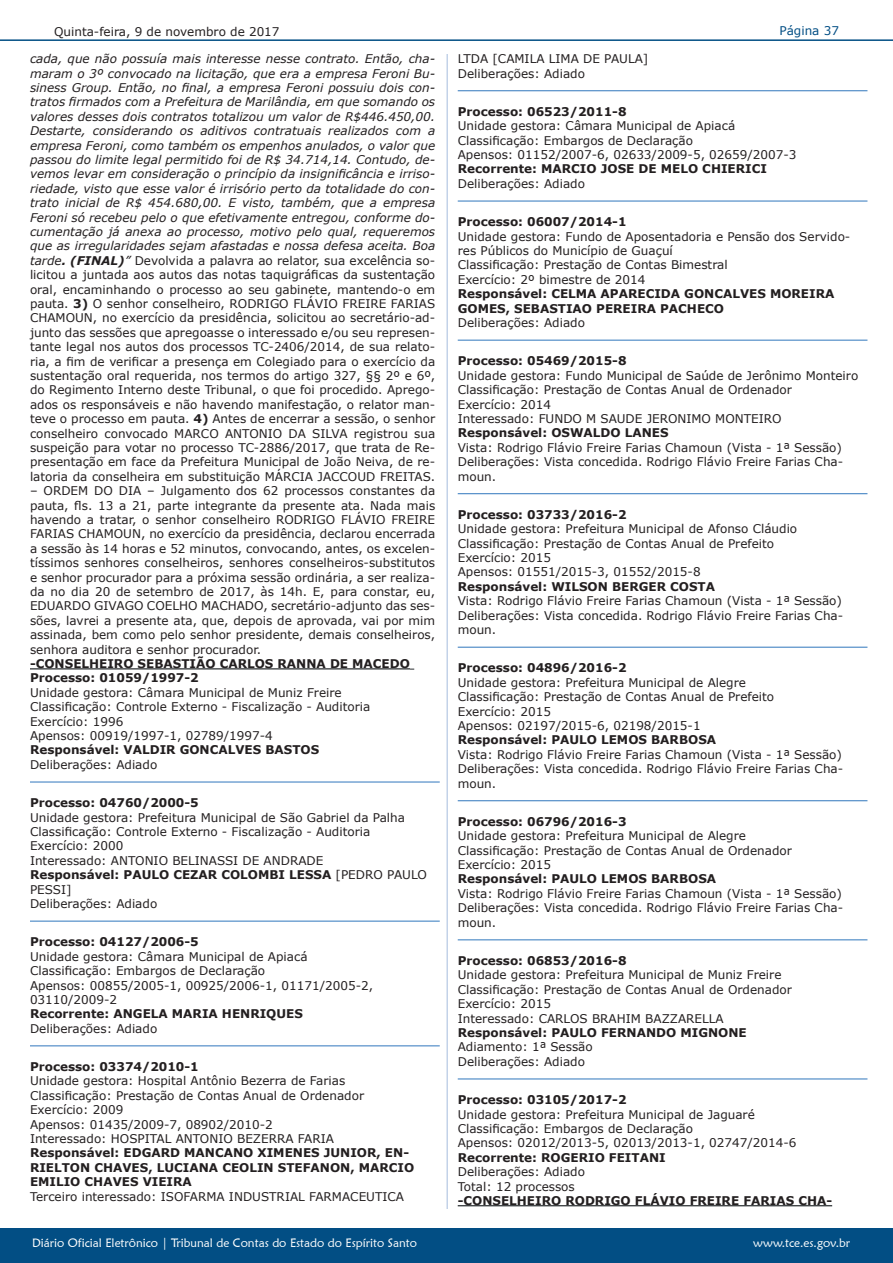
<style>
.page{position:relative;width:893px;height:1263px;background:#fff}
.page>*{position:absolute;margin:0;border:0;box-sizing:border-box;transform-origin:0 0}
.t1{font:12px/14.4px "Verdana";color:#231f20}
.t2{font:700 12px/14.4px "Verdana";color:#231f20}
.t3{font:12px "Maiandra GD";color:#fff}
.t4{font:12px "Verdana";color:#024e84}
.s1{font-style:italic}
.s2{font-weight:700;font-style:italic}
.s3{font-weight:700}
</style>
<div class="page">
<div style="left:0;top:1229px;width:893px;height:34px;background:#024e84"></div>
<hr style="left:0;top:39px;width:893px;height:2px;background:#024e84">
<hr style="left:446px;top:54px;width:2px;height:1155px;background:#c3d2e8">
<hr style="left:30px;top:668px;width:380px;height:1px;background:#292d2f">
<hr style="left:30px;top:781px;width:410px;height:1px;background:#4786c4">
<hr style="left:30px;top:920px;width:410px;height:2px;background:#4786c4">
<hr style="left:30px;top:1045px;width:410px;height:1px;background:#4786c4">
<hr style="left:458px;top:1205px;width:374px;height:1px;background:#292d2f">
<hr style="left:458px;top:90px;width:409px;height:1px;background:#4786c4">
<hr style="left:458px;top:200px;width:409px;height:2px;background:#4786c4">
<hr style="left:458px;top:340px;width:409px;height:1px;background:#4786c4">
<hr style="left:458px;top:493px;width:409px;height:1px;background:#4786c4">
<hr style="left:458px;top:647px;width:409px;height:1px;background:#4786c4">
<hr style="left:458px;top:800px;width:409px;height:1px;background:#4786c4">
<hr style="left:458px;top:939px;width:409px;height:1px;background:#4786c4">
<hr style="left:458px;top:1078px;width:409px;height:1px;background:#4786c4">
<p class="t1" style="left:54px;top:24px;width:227px">Quinta-feira, 9 de novembro de 2017</p>
<p class="t1" style="left:30px;top:51px;width:407px;text-align:justify"><span class="s1">cada, que não possuía mais interesse nesse contrato. Então, cha&shy;maram o 3º convocado na licitação, que era a empresa Feroni Bu&shy;siness Group. Então, no final, a empresa Feroni possuiu dois con&shy;tratos firmados com a Prefeitura de Marilândia, em que somando os valores desses dois contratos totalizou um valor de R$446.450,00.<br>Destarte, considerando os aditivos contratuais realizados com a empresa Feroni, como também os empenhos anulados, o valor que passou do limite legal permitido foi de R$ 34.714,14. Contudo, de&shy;vemos levar em consideração o princípio da insignificância e irriso&shy;riedade, visto que esse valor é irrisório perto da totalidade do con&shy;trato inicial de R$ 454.680,00. E visto, também, que a empresa Feroni só recebeu pelo o que efetivamente entregou, conforme do&shy;cumentação já anexa ao processo, motivo pelo qual, requeremos que as irregularidades sejam afastadas e nossa defesa aceita. Boa tarde</span><span class="s2">. (FINAL)</span><span class="s1">”</span> Devolvida a palavra ao relator, sua excelência so&shy;licitou a juntada aos autos das notas taquigráficas da sustentação oral, encaminhando o processo ao seu gabinete, mantendo-o em pauta. <span class="s3">3)</span> O senhor conselheiro, RODRIGO FLÁVIO FREIRE FARIAS CHAMOUN, no exercício da presidência, solicitou ao secretário-ad&shy;junto das sessões que apregoasse o interessado e/ou seu represen&shy;tante legal nos autos dos processos TC-2406/2014, de sua relato&shy;ria, a fim de verificar a presença em Colegiado para o exercício da sustentação oral requerida, nos termos do artigo 327, §§ 2º e 6º, do Regimento Interno deste Tribunal, o que foi procedido. Aprego&shy;ados os responsáveis e não havendo manifestação, o relator man&shy;teve o processo em pauta. <span class="s3">4)</span> Antes de encerrar a sessão, o senhor conselheiro convocado MARCO ANTONIO DA SILVA registrou sua suspeição para votar no processo TC-2886/2017, que trata de Re&shy;presentação em face da Prefeitura Municipal de João Neiva, de re&shy;latoria da conselheira em substituição MÁRCIA JACCOUD FREITAS.</p>
<p class="t1" style="left:30px;top:483px;width:407px;text-align:justify">– ORDEM DO DIA – Julgamento dos 62 processos constantes da pauta, fls. 13 a 21, parte integrante da presente ata. Nada mais havendo a tratar, o senhor conselheiro RODRIGO FLÁVIO FREIRE FARIAS CHAMOUN, no exercício da presidência, declarou encerrada a sessão às 14 horas e 52 minutos, convocando, antes, os excelen&shy;tíssimos senhores conselheiros, senhores conselheiros-substitutos e senhor procurador para a próxima sessão ordinária, a ser realiza&shy;da no dia 20 de setembro de 2017, às 14h. E, para constar, eu, EDUARDO GIVAGO COELHO MACHADO, secretário-adjunto das ses&shy;sões, lavrei a presente ata, que, depois de aprovada, vai por mim assinada, bem como pelo senhor presidente, demais conselheiros, senhora auditora e senhor procurador.</p>
<p class="t2" style="left:30px;top:656px;width:381px">-CONSELHEIRO SEBASTIÃO CARLOS RANNA DE MACEDO<br>Processo: 01059/1997-2</p>
<p class="t1" style="left:30px;top:685px;width:342px">Unidade gestora: Câmara Municipal de Muniz Freire Classificação: Controle Externo - Fiscalização - Auditoria Exercício: 1996<br>Apensos: 00919/1997-1, 02789/1997-4</p>
<p class="t2" style="left:30px;top:743px;width:291px">Responsável: VALDIR GONCALVES BASTOS</p>
<p class="t1" style="left:30px;top:757px;width:129px">Deliberações: Adiado</p>
<p class="t2" style="left:30px;top:795px;width:170px">Processo: 04760/2000-5</p>
<p class="t1" style="left:30px;top:810px;width:398px">Unidade gestora: Prefeitura Municipal de São Gabriel da Palha Classificação: Controle Externo - Fiscalização - Auditoria Exercício: 2000<br>Interessado: ANTONIO BELINASSI DE ANDRADE<br><span class="s3">Responsável: PAULO CEZAR COLOMBI LESSA</span> [PEDRO PAULO PESSI]<br>Deliberações: Adiado</p>
<p class="t2" style="left:30px;top:934px;width:170px">Processo: 04127/2006-5</p>
<p class="t1" style="left:30px;top:949px;width:345px">Unidade gestora: Câmara Municipal de Apiacá Classificação: Embargos de Declaração<br>Apensos: 00855/2005-1, 00925/2006-1, 01171/2005-2, 03110/2009-2</p>
<p class="t2" style="left:30px;top:1006px;width:274px">Recorrente: ANGELA MARIA HENRIQUES</p>
<p class="t1" style="left:30px;top:1021px;width:129px">Deliberações: Adiado</p>
<p class="t2" style="left:30px;top:1059px;width:170px">Processo: 03374/2010-1</p>
<p class="t1" style="left:30px;top:1074px;width:336px">Unidade gestora: Hospital Antônio Bezerra de Farias Classificação: Prestação de Contas Anual de Ordenador Exercício: 2009<br>Apensos: 01435/2009-7, 08902/2010-2<br>Interessado: HOSPITAL ANTONIO BEZERRA FARIA</p>
<p class="t2" style="left:30px;top:1145px;width:386px">Responsável: EDGARD MANCANO XIMENES JUNIOR, EN-<br>RIELTON CHAVES, LUCIANA CEOLIN STEFANON, MARCIO<br>EMILIO CHAVES VIEIRA</p>
<p class="t1" style="left:30px;top:1189px;width:376px">Terceiro interessado: ISOFARMA INDUSTRIAL FARMACEUTICA</p>
<p class="t4" style="left:779px;top:22px;width:61px">Página 37</p>
<p class="t1" style="left:458px;top:51px;width:192px">LTDA [CAMILA LIMA DE PAULA]<br>Deliberações: Adiado</p>
<p class="t2" style="left:458px;top:104px;width:170px">Processo: 06523/2011-8</p>
<p class="t1" style="left:458px;top:119px;width:340px">Unidade gestora: Câmara Municipal de Apiacá<br>Classificação: Embargos de Declaração<br>Apensos: 01152/2007-6, 02633/2009-5, 02659/2007-3</p>
<p class="t2" style="left:458px;top:162px;width:311px">Recorrente: MARCIO JOSE DE MELO CHIERICI</p>
<p class="t1" style="left:458px;top:176px;width:129px">Deliberações: Adiado</p>
<p class="t2" style="left:458px;top:214px;width:170px">Processo: 06007/2014-1</p>
<p class="t1" style="left:458px;top:229px;width:394px">Unidade gestora: Fundo de Aposentadoria e Pensão dos Servido&shy;res Públicos do Município de Guaçuí<br>Classificação: Prestação de Contas Bimestral<br>Exercício: 2º bimestre de 2014</p>
<p class="t2" style="left:458px;top:286px;width:378px">Responsável: CELMA APARECIDA GONCALVES MOREIRA<br>GOMES, SEBASTIAO PEREIRA PACHECO</p>
<p class="t1" style="left:458px;top:315px;width:129px">Deliberações: Adiado</p>
<p class="t2" style="left:458px;top:353px;width:170px">Processo: 05469/2015-8</p>
<p class="t1" style="left:458px;top:368px;width:402px">Unidade gestora: Fundo Municipal de Saúde de Jerônimo Monteiro Classificação: Prestação de Contas Anual de Ordenador<br>Exercício: 2014<br>Interessado: FUNDO M SAUDE JERONIMO MONTEIRO</p>
<p class="t2" style="left:458px;top:425px;width:212px">Responsável: OSWALDO LANES</p>
<p class="t1" style="left:458px;top:440px;width:387px;text-align:justify">Vista: Rodrigo Flávio Freire Farias Chamoun (Vista - 1ª Sessão)<br>Deliberações: Vista concedida. Rodrigo Flávio Freire Farias Cha&shy;moun.</p>
<p class="t2" style="left:458px;top:507px;width:170px">Processo: 03733/2016-2</p>
<p class="t1" style="left:458px;top:521px;width:341px">Unidade gestora: Prefeitura Municipal de Afonso Cláudio Classificação: Prestação de Contas Anual de Prefeito Exercício: 2015<br>Apensos: 01551/2015-3, 01552/2015-8</p>
<p class="t2" style="left:458px;top:579px;width:259px">Responsável: WILSON BERGER COSTA</p>
<p class="t1" style="left:458px;top:593px;width:387px;text-align:justify">Vista: Rodrigo Flávio Freire Farias Chamoun (Vista - 1ª Sessão)<br>Deliberações: Vista concedida. Rodrigo Flávio Freire Farias Cha&shy;moun.</p>
<p class="t2" style="left:458px;top:660px;width:170px">Processo: 04896/2016-2</p>
<p class="t1" style="left:458px;top:675px;width:318px">Unidade gestora: Prefeitura Municipal de Alegre Classificação: Prestação de Contas Anual de Prefeito Exercício: 2015<br>Apensos: 02197/2015-6, 02198/2015-1</p>
<p class="t2" style="left:458px;top:732px;width:260px">Responsável: PAULO LEMOS BARBOSA</p>
<p class="t1" style="left:458px;top:747px;width:387px;text-align:justify">Vista: Rodrigo Flávio Freire Farias Chamoun (Vista - 1ª Sessão)<br>Deliberações: Vista concedida. Rodrigo Flávio Freire Farias Cha&shy;moun.</p>
<p class="t2" style="left:458px;top:814px;width:170px">Processo: 06796/2016-3</p>
<p class="t1" style="left:458px;top:828px;width:336px">Unidade gestora: Prefeitura Municipal de Alegre<br>Classificação: Prestação de Contas Anual de Ordenador<br>Exercício: 2015</p>
<p class="t2" style="left:458px;top:872px;width:260px">Responsável: PAULO LEMOS BARBOSA</p>
<p class="t1" style="left:458px;top:886px;width:387px;text-align:justify">Vista: Rodrigo Flávio Freire Farias Chamoun (Vista - 1ª Sessão)<br>Deliberações: Vista concedida. Rodrigo Flávio Freire Farias Cha&shy;moun.</p>
<p class="t2" style="left:458px;top:953px;width:170px">Processo: 06853/2016-8</p>
<p class="t1" style="left:458px;top:968px;width:336px">Unidade gestora: Prefeitura Municipal de Muniz Freire Classificação: Prestação de Contas Anual de Ordenador Exercício: 2015<br>Interessado: CARLOS BRAHIM BAZZARELLA</p>
<p class="t2" style="left:458px;top:1025px;width:291px">Responsável: PAULO FERNANDO MIGNONE</p>
<p class="t1" style="left:458px;top:1040px;width:137px">Adiamento: 1ª Sessão<br>Deliberações: Adiado</p>
<p class="t2" style="left:458px;top:1092px;width:170px">Processo: 03105/2017-2</p>
<p class="t1" style="left:458px;top:1107px;width:340px">Unidade gestora: Prefeitura Municipal de Jaguaré<br>Classificação: Embargos de Declaração<br>Apensos: 02012/2013-5, 02013/2013-1, 02747/2014-6</p>
<p class="t2" style="left:458px;top:1150px;width:209px">Recorrente: ROGERIO FEITANI</p>
<p class="t1" style="left:458px;top:1164px;width:129px">Deliberações: Adiado<br>Total: 12 processos</p>
<p class="t2" style="left:458px;top:1193px;width:376px">-CONSELHEIRO RODRIGO FLÁVIO FREIRE FARIAS CHA-</p>
<p class="t3" style="left:32px;top:1235px;width:386px">Diário Oficial Eletrônico | Tribunal de Contas do Estado do Espírito Santo</p>
<p class="t3" style="left:753px;top:1235px;width:98px">www.tce.es.gov.br</p>
</div>
